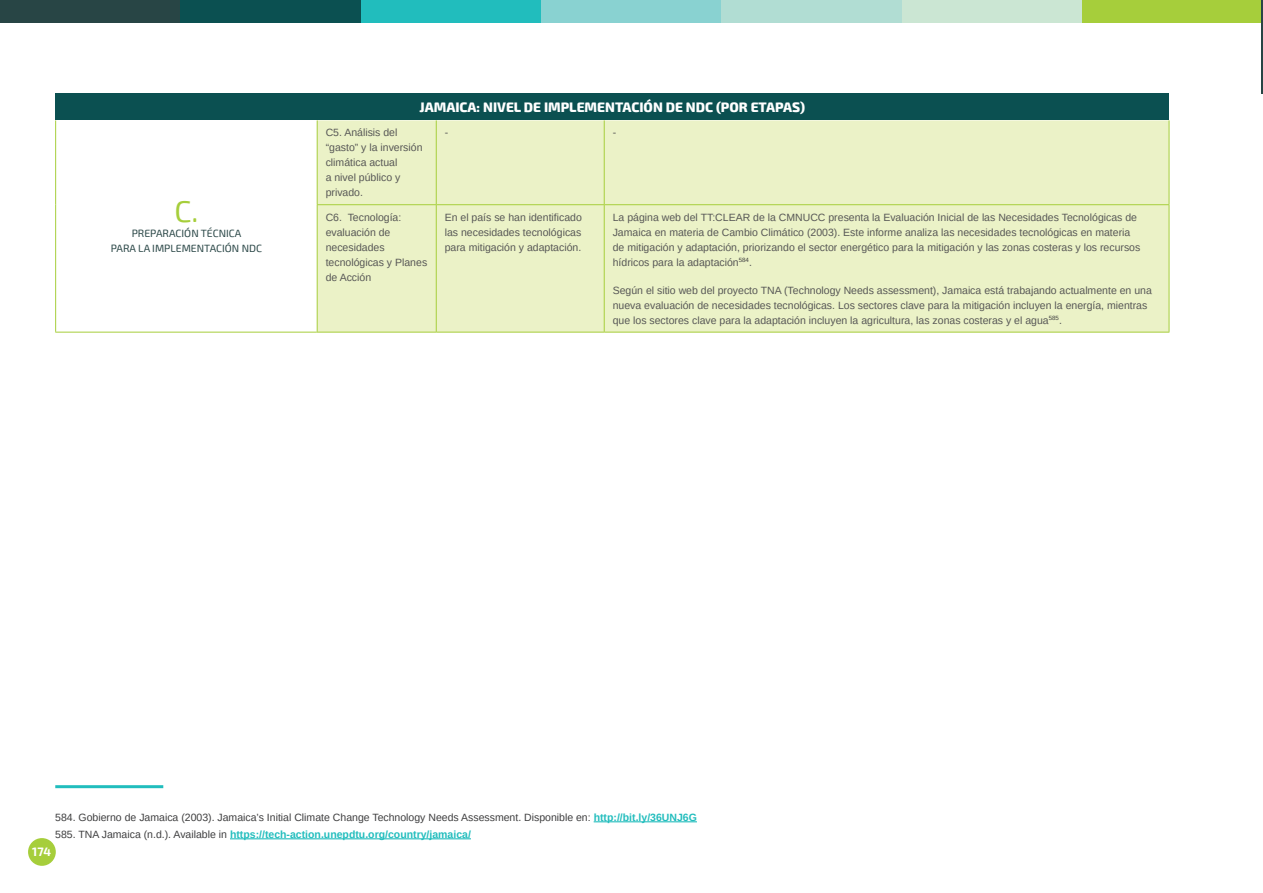
<style>
.page{position:relative;width:1263px;height:893px;background:#fff}
.page>*{position:absolute;margin:0;border:0;box-sizing:border-box;transform-origin:0 0}
.tex-intro-concep{font:30px "Exo 2";color:#a6ce3b}
._000tit_tabla_ficha{font:800 13.5px "Exo 2";color:#fff}
.t1{font:700 12px "Exo 2";color:#fff}
._000text_tabla{font:10.5px/15px "Arimo";color:#575756}
._000nota_de_pie{font:10.5px "Arimo";color:#3e3e3f}
._000nota_de_pie-2{font:700 10.5px "Arimo";color:#21bdbd}
.tex-intro-concep-2{font:10.5px "Exo 2";color:#284545}
.s1{font-weight:700;color:#21bdbd}
.s2{font-weight:400;color:#3e3e3f}
</style>
<div class="page">
<div style="left:0;top:0;width:180px;height:22px;background:#284545"></div>
<div style="left:180px;top:0;width:181px;height:22px;background:#0b5051"></div>
<div style="left:361px;top:0;width:180px;height:22px;background:#21bdbd"></div>
<div style="left:541px;top:0;width:181px;height:22px;background:#89d2d1"></div>
<div style="left:722px;top:0;width:180px;height:22px;background:#b1ddd3"></div>
<div style="left:902px;top:0;width:180px;height:22px;background:#cbe6d3"></div>
<div style="left:1082px;top:0;width:181px;height:22px;background:#a6ce3b"></div>
<div style="left:28px;top:838px;width:28px;height:28px;background:#a6ce3b;border-radius:50%"></div>
<hr style="left:1262px;top:0;width:1px;height:94px;background:#284545">
<div style="left:56px;top:94px;width:1113px;height:26px;background:#0b5051"></div>
<div style="left:318px;top:120px;width:851px;height:84px;background:#ebf2c7"></div>
<div style="left:318px;top:205px;width:851px;height:127px;background:#ebf2c7"></div>
<hr style="left:317px;top:120px;width:1px;height:84px;background:#a6ce3b">
<hr style="left:436px;top:120px;width:1px;height:84px;background:#a6ce3b">
<hr style="left:604px;top:120px;width:1px;height:84px;background:#a6ce3b">
<hr style="left:1169px;top:120px;width:1px;height:84px;background:#a6ce3b">
<hr style="left:317px;top:205px;width:1px;height:127px;background:#a6ce3b">
<hr style="left:317px;top:204px;width:119px;height:1px;background:#a6ce3b">
<hr style="left:436px;top:204px;width:168px;height:1px;background:#a6ce3b">
<hr style="left:604px;top:204px;width:565px;height:1px;background:#a6ce3b">
<hr style="left:436px;top:205px;width:1px;height:127px;background:#a6ce3b">
<hr style="left:604px;top:205px;width:1px;height:127px;background:#a6ce3b">
<hr style="left:1169px;top:205px;width:1px;height:127px;background:#a6ce3b">
<hr style="left:317px;top:332px;width:119px;height:1px;background:#a6ce3b">
<hr style="left:436px;top:332px;width:168px;height:1px;background:#a6ce3b">
<hr style="left:604px;top:332px;width:565px;height:1px;background:#a6ce3b">
<hr style="left:55px;top:120px;width:1px;height:85px;background:#a6ce3b">
<hr style="left:55px;top:205px;width:1px;height:127px;background:#a6ce3b">
<hr style="left:55px;top:332px;width:262px;height:1px;background:#a6ce3b">
<hr style="left:55px;top:785px;width:108px;height:3px;background:#21bdbd">
<hr style="left:594px;top:821px;width:103px;height:1px;background:#21bdbd">
<hr style="left:230px;top:838px;width:241px;height:1px;background:#21bdbd">
<p class="tex-intro-concep" style="left:174px;top:194px;width:25px">C.</p>
<p class="tex-intro-concep-2" style="left:132px;top:227px;width:111px">PREPARACIÓN TÉCNICA</p>
<p class="tex-intro-concep-2" style="left:111px;top:242px;width:153px">PARA LA IMPLEMENTACIÓN NDC</p>
<p class="_000tit_tabla_ficha" style="left:419px;top:99px;width:387px">JAMAICA: NIVEL DE IMPLEMENTACIÓN DE NDC (POR ETAPAS)</p>
<p class="_000text_tabla" style="left:326px;top:125px;width:98px">C5. Análisis del “gasto” y la inversión climática actual<br>a nivel público y privado.</p>
<p class="_000text_tabla" style="left:445px;top:125px;width:5px">-</p>
<p class="_000text_tabla" style="left:613px;top:125px;width:5px">-</p>
<p class="_000text_tabla" style="left:326px;top:210px;width:103px">C6. Tecnología: evaluación de necesidades tecnológicas y Planes de Acción</p>
<p class="_000text_tabla" style="left:445px;top:210px;width:139px;text-align:justify">En el país se han identificado las necesidades tecnológicas para mitigación y adaptación.</p>
<p class="_000text_tabla" style="left:613px;top:210px;width:529px">La página web del TT:CLEAR de la CMNUCC presenta la Evaluación Inicial de las Necesidades Tecnológicas de Jamaica en materia de Cambio Climático (2003). Este informe analiza las necesidades tecnológicas en materia de mitigación y adaptación, priorizando el sector energético para la mitigación y las zonas costeras y los recursos hídricos para la adaptación<sup>584</sup>.</p>
<p class="_000text_tabla" style="left:613px;top:283px;width:541px">Según el sitio web del proyecto TNA (Technology Needs assessment), Jamaica está trabajando actualmente en una nueva evaluación de necesidades tecnológicas. Los sectores clave para la mitigación incluyen la energía, mientras que los sectores clave para la adaptación incluyen la agricultura, las zonas costeras y el agua<sup>585</sup>.</p>
<p class="_000nota_de_pie" style="left:55px;top:810px;width:643px">584. Gobierno de Jamaica (2003). Jamaica’s Initial Climate Change Technology Needs Assessment. Disponible en: <span class="s1">http://bit.ly/36UNJ6G</span></p>
<p class="_000nota_de_pie-2" style="left:55px;top:827px;width:417px"><span class="s2">585. TNA Jamaica (n.d.). Available in</span> https://tech-action.unepdtu.org/country/jamaica/</p>
<p class="t1" style="left:32px;top:844px;width:20px">174</p>
</div>
